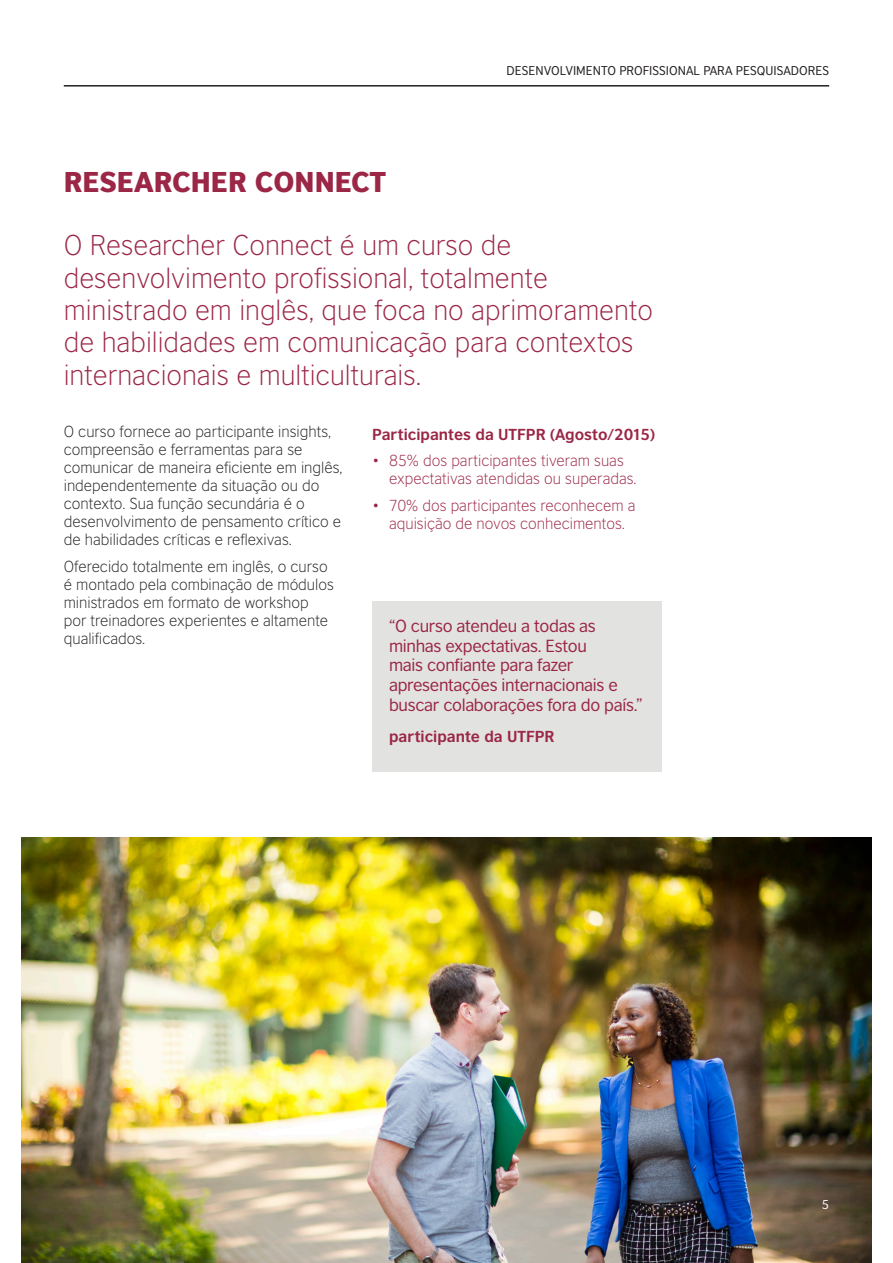
<style>
.page{position:relative;width:893px;height:1263px;background:#fff}
.page>*{position:absolute;margin:0;border:0;box-sizing:border-box;transform-origin:0 0}
.Subtitle_H1_Color{font:300 27px/32.4px "British Council Sans";color:#9b2646}
.Title_H1_color{font:900 27px "British Council Sans";color:#9b2646}
.quote_H2{font:16.5px/19.8px "British Council Sans";letter-spacing:-.02em;color:#9b2646}
.Body_H2{font:300 15px/18px "British Council Sans";color:#231f20}
.t1{font:300 15px/18px "British Council Sans";color:#9b2646}
.quote_H2-2{font:700 15px "British Council Sans";color:#9b2646}
.t2{font:12px "British Council Sans";color:#231f20}
.marker_H4{font:12px "British Council Sans";color:#fff}
</style>
<div class="page">
<img style="left:21px;top:838px;width:851px;height:425px">
<hr style="left:64px;top:85px;width:765px;height:2px;background:#231f20">
<div style="left:372px;top:602px;width:289px;height:170px;background:#e2e2e1"></div>
<p class="Title_H1_color" style="left:64px;top:164px;width:324px">RESEARCHER CONNECT</p>
<p class="t2" style="left:507px;top:63px;width:324px">DESENVOLVIMENTO PROFISSIONAL PARA PESQUISADORES</p>
<p class="Subtitle_H1_Color" style="left:64px;top:229px;width:591px">O Researcher Connect é um curso de desenvolvimento profissional, totalmente ministrado em inglês, que foca no aprimoramento de habilidades em comunicação para contextos internacionais e multiculturais.</p>
<p class="Body_H2" style="left:64px;top:423px;width:280px">O curso fornece ao participante insights, compreensão e ferramentas para se comunicar de maneira eficiente em inglês, independentemente da situação ou do contexto. Sua função secundária é o desenvolvimento de pensamento crítico e de habilidades críticas e reflexivas.</p>
<p class="Body_H2" style="left:64px;top:557px;width:272px">Oferecido totalmente em inglês, o curso é montado pela combinação de módulos ministrados em formato de workshop por treinadores experientes e altamente qualificados.</p>
<p class="quote_H2-2" style="left:372px;top:425px;width:285px">Participantes da UTFPR (Agosto/2015)</p>
<p class="t1" style="left:389px;top:452px;width:249px;text-indent:-17px">• 85% dos participantes tiveram suas expectativas atendidas ou superadas.</p>
<p class="t1" style="left:372px;top:496px;width:265px;text-align:center">• 70% dos participantes reconhecem a aquisição de novos conhecimentos.</p>
<p class="quote_H2" style="left:389px;top:616px;width:255px">“O curso atendeu a todas as minhas expectativas. Estou<br>mais confiante para fazer apresentações internacionais e buscar colaborações fora do país.”</p>
<p class="quote_H2-2" style="left:389px;top:727px;width:167px">participante da UTFPR</p>
<p class="marker_H4" style="left:822px;top:1197px;width:9px">5</p>
</div>
